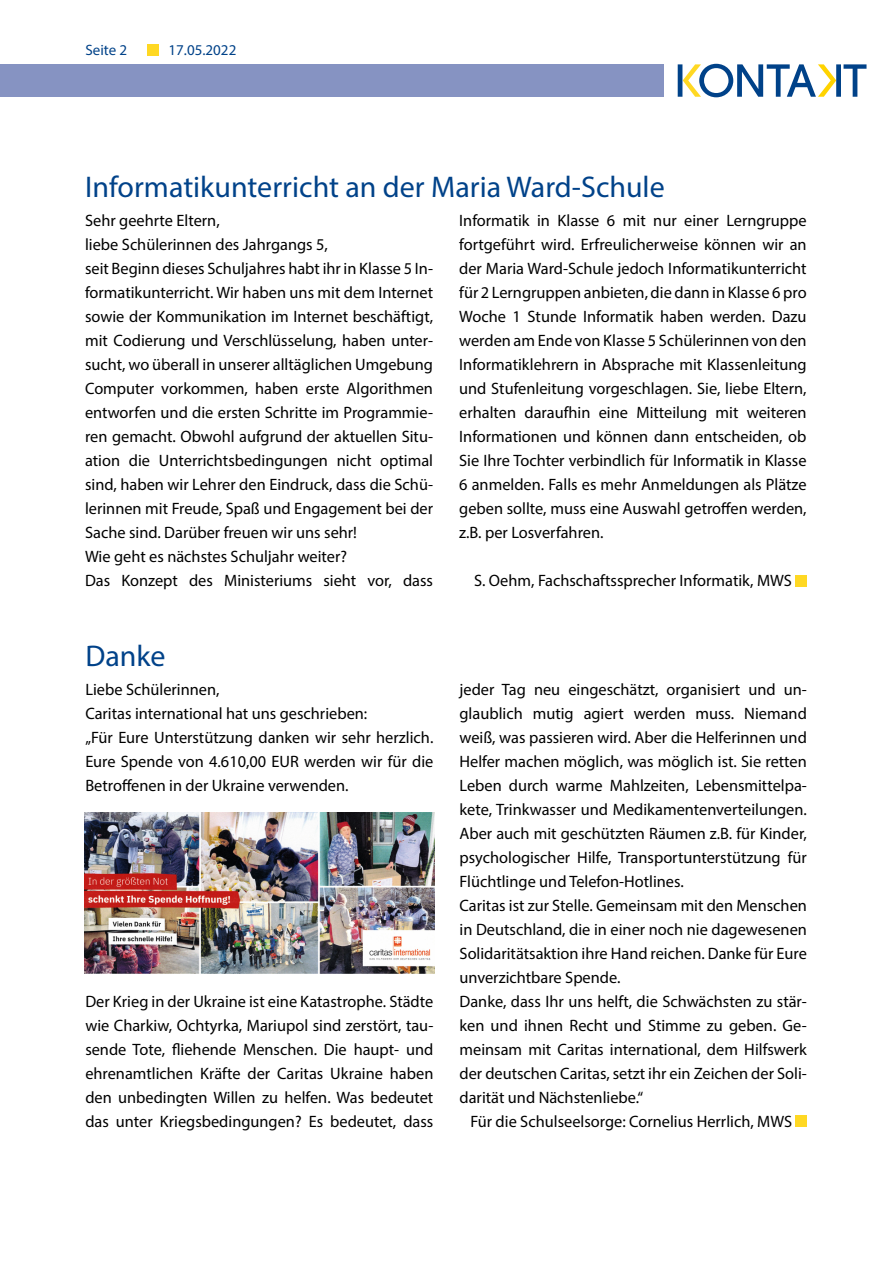
<style>
.page{position:relative;width:893px;height:1263px;background:#fff}
.page>*{position:absolute;margin:0;border:0;box-sizing:border-box;transform-origin:0 0}
.t1{font:30px "Myriad Pro";color:#004289}
.t2{font:16.5px/24px "Myriad Pro";color:#000}
.t3{font:15px "Myriad Pro";color:#004289}
</style>
<div class="page">
<svg style="left:678px;top:64px;width:188px;height:33px"></svg>
<div style="left:0;top:64px;width:663px;height:33px;background:#8693c2"></div>
<div style="left:148px;top:44px;width:11px;height:11px;background:#ffd823"></div>
<div style="left:795px;top:575px;width:12px;height:11px;background:#ffd823"></div>
<div style="left:796px;top:1116px;width:11px;height:11px;background:#ffd823"></div>
<img style="left:84px;top:812px;width:351px;height:161px">
<p class="t3" style="left:85px;top:41px;width:43px">Seite 2</p>
<p class="t3" style="left:169px;top:41px;width:69px">17.05.2022</p>
<h1 class="t1" style="left:85px;top:168px;width:581px">Informatikunterricht an der Maria Ward-Schule</h1>
<p class="t2" style="left:85px;top:208px;width:350px">Sehr geehrte Eltern,<br>liebe Schülerinnen des Jahrgangs 5,<br>seit Beginn dieses Schuljahres habt ihr in Klasse 5 In&shy;formatikunterricht. Wir haben uns mit dem Internet sowie der Kommunikation im Internet beschäftigt, mit Codierung und Verschlüsselung, haben unter&shy;sucht, wo überall in unserer alltäglichen Umgebung Computer vorkommen, haben erste Algorithmen entworfen und die ersten Schritte im Programmie&shy;ren gemacht. Obwohl aufgrund der aktuellen Situ&shy;ation die Unterrichtsbedingungen nicht optimal sind, haben wir Lehrer den Eindruck, dass die Schü&shy;lerinnen mit Freude, Spaß und Engagement bei der Sache sind. Darüber freuen wir uns sehr!<br>Wie geht es nächstes Schuljahr weiter?<br>Das Konzept des Ministeriums sieht vor, dass</p>
<p class="t2" style="left:459px;top:208px;width:349px;text-align:justify">Informatik in Klasse 6 mit nur einer Lerngruppe fortgeführt wird. Erfreulicherweise können wir an der Maria Ward-Schule jedoch Informatikunterricht für 2 Lerngruppen anbieten, die dann in Klasse 6 pro Woche 1 Stunde Informatik haben werden. Dazu werden am Ende von Klasse 5 Schülerinnen von den Informatiklehrern in Absprache mit Klassenleitung und Stufenleitung vorgeschlagen. Sie, liebe Eltern, erhalten daraufhin eine Mitteilung mit weiteren Informationen und können dann entscheiden, ob Sie Ihre Tochter verbindlich für Informatik in Klasse 6 anmelden. Falls es mehr Anmeldungen als Plätze geben sollte, muss eine Auswahl getroffen werden, z.B. per Losverfahren.</p>
<p class="t2" style="left:474px;top:568px;width:319px">S. Oehm, Fachschaftssprecher Informatik, MWS</p>
<h1 class="t1" style="left:85px;top:637px;width:82px">Danke</h1>
<p class="t2" style="left:85px;top:677px;width:350px">Liebe Schülerinnen,<br>Caritas international hat uns geschrieben:<br>„Für Eure Unterstützung danken wir sehr herzlich.<br>Eure Spende von 4.610,00 EUR werden wir für die Betroffenen in der Ukraine verwenden.</p>
<p class="t2" style="left:85px;top:989px;width:350px;text-align:justify">Der Krieg in der Ukraine ist eine Katastrophe. Städte wie Charkiw, Ochtyrka, Mariupol sind zerstört, tau&shy;sende Tote, fliehende Menschen. Die haupt- und ehrenamtlichen Kräfte der Caritas Ukraine haben den unbedingten Willen zu helfen. Was bedeutet das unter Kriegsbedingungen? Es bedeutet, dass</p>
<p class="t2" style="left:459px;top:677px;width:349px">jeder Tag neu eingeschätzt, organisiert und un&shy;glaublich mutig agiert werden muss. Niemand weiß, was passieren wird. Aber die Helferinnen und Helfer machen möglich, was möglich ist. Sie retten Leben durch warme Mahlzeiten, Lebensmittelpa&shy;kete, Trinkwasser und Medikamentenverteilungen.<br>Aber auch mit geschützten Räumen z.B. für Kinder, psychologischer Hilfe, Transportunterstützung für Flüchtlinge und Telefon-Hotlines.<br>Caritas ist zur Stelle. Gemeinsam mit den Menschen in Deutschland, die in einer noch nie dagewesenen Solidaritätsaktion ihre Hand reichen. Danke für Eure unverzichtbare Spende.<br>Danke, dass Ihr uns helft, die Schwächsten zu stär&shy;ken und ihnen Recht und Stimme zu geben. Ge&shy;meinsam mit Caritas international, dem Hilfswerk der deutschen Caritas, setzt ihr ein Zeichen der Soli&shy;darität und Nächstenliebe.“</p>
<p class="t2" style="left:470px;top:1109px;width:323px">Für die Schulseelsorge: Cornelius Herrlich, MWS</p>
</div>
